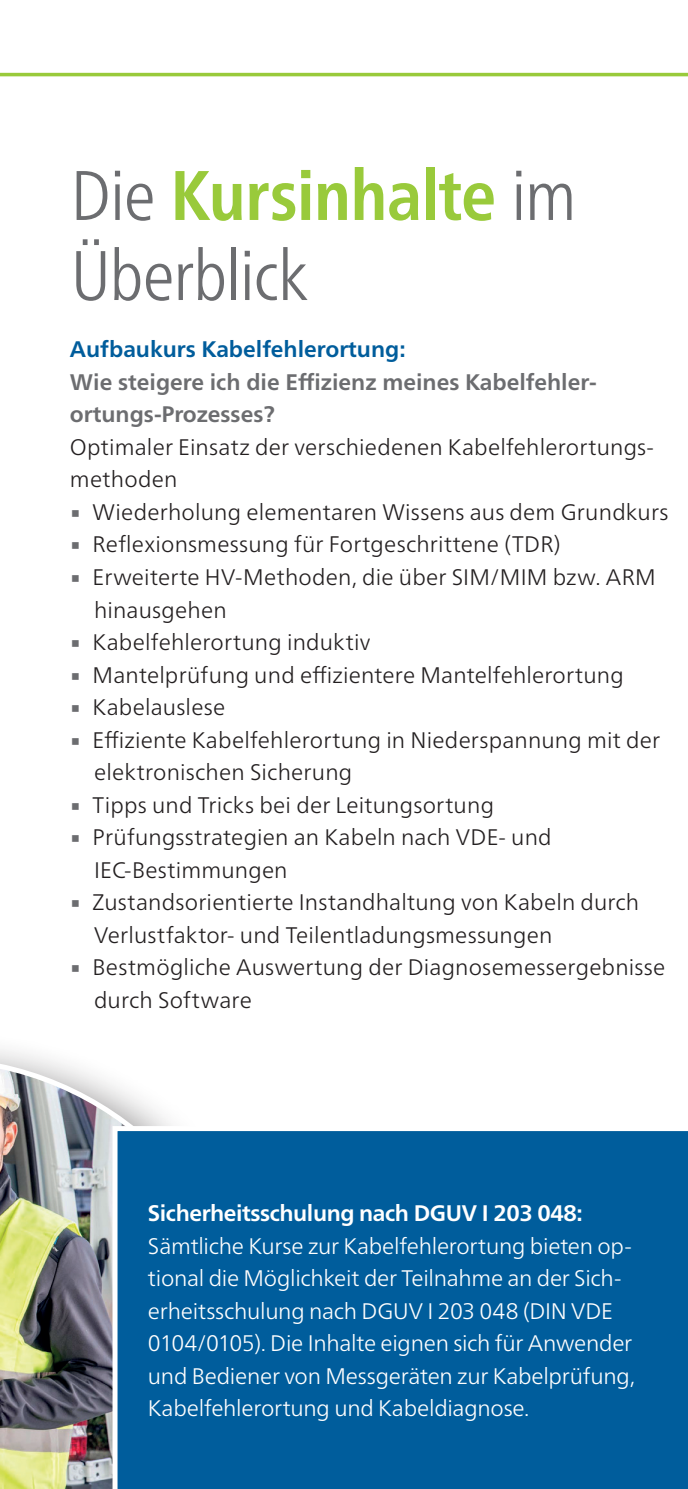
<style>
.page{position:relative;width:688px;height:1489px;background:#fff}
.page>*{position:absolute;margin:0;border:0;box-sizing:border-box;transform-origin:0 0}
.t1{font:300 condensed 70px/80px "Frutiger Neue LTW1 G";letter-spacing:-.015em;color:#6c6d70}
.t2{font:300 22.5px/32.5px "Frutiger Neue LTW1 G";letter-spacing:.01em;color:#231f20}
.t3{font:300 22.5px/32.5px "Frutiger Neue LTW1 G";letter-spacing:-.01em;color:#fff}
.t4{font:700 22.5px/32.5px "Frutiger Neue LTW1 G";color:#6c6d70}
.t5{font:700 22.5px "Frutiger Neue LTW1 G";letter-spacing:-.02em;color:#fff}
.t6{font:700 22.5px "Frutiger Neue LTW1 G";color:#005d9c}
.s1{font-weight:700;color:#99ca3b}
.s2{font-family:"Lucida Sans Unicode";font-weight:400;color:#6c6d70}
</style>
<div class="page">
<svg style="left:0;top:72px;width:687px;height:4px;background:#add463"></svg>
<img style="left:0;top:1056px;width:171px;height:432px">
<div style="left:112px;top:1125px;width:575px;height:363px;background:#005d9c"></div>
<h1 class="t1" style="left:71px;top:150px;width:506px">Die <span class="s1">Kursinhalte</span> im<br>Überblick</h1>
<p class="t6" style="left:70px;top:333px;width:337px">Aufbaukurs Kabelfehlerortung:</p>
<p class="t4" style="left:70px;top:364px;width:528px">Wie steigere ich die Effizienz meines Kabelfehler&shy;ortungs-Prozesses?</p>
<p class="t2" style="left:70px;top:429px;width:585px">Optimaler Einsatz der verschiedenen Kabelfehlerortungs&shy;methoden</p>
<p class="t2" style="left:70px;top:494px;width:600px"><span class="s2">▪</span> Wiederholung elementaren Wissens aus dem Grundkurs</p>
<p class="t2" style="left:70px;top:526px;width:492px"><span class="s2">▪</span> Reflexionsmessung für Fortgeschrittene (TDR)</p>
<p class="t2" style="left:94px;top:559px;width:563px;text-indent:-24px"><span class="s2">▪</span> Erweiterte HV-Methoden, die über SIM/MIM bzw. ARM hinausgehen</p>
<p class="t2" style="left:70px;top:624px;width:302px"><span class="s2">▪</span> Kabelfehlerortung induktiv</p>
<p class="t2" style="left:70px;top:656px;width:555px"><span class="s2">▪</span> Mantelprüfung und effizientere Mantelfehlerortung</p>
<p class="t2" style="left:70px;top:689px;width:157px"><span class="s2">▪</span> Kabelauslese</p>
<p class="t2" style="left:94px;top:721px;width:567px;text-indent:-24px"><span class="s2">▪</span> Effiziente Kabelfehlerortung in Niederspannung mit der elektronischen Sicherung</p>
<p class="t2" style="left:70px;top:786px;width:425px"><span class="s2">▪</span> Tipps und Tricks bei der Leitungsortung</p>
<p class="t2" style="left:94px;top:819px;width:459px;text-indent:-24px"><span class="s2">▪</span> Prüfungsstrategien an Kabeln nach VDE- und<br>IEC-Bestimmungen</p>
<p class="t2" style="left:94px;top:884px;width:546px;text-indent:-24px"><span class="s2">▪</span> Zustandsorientierte Instandhaltung von Kabeln durch<br>Verlustfaktor- und Teilentladungsmessungen</p>
<p class="t2" style="left:94px;top:949px;width:572px;text-indent:-24px"><span class="s2">▪</span> Bestmögliche Auswertung der Diagnosemessergebnisse durch Software</p>
<p class="t5" style="left:148px;top:1196px;width:436px">Sicherheitsschulung nach DGUV I 203 048:</p>
<p class="t3" style="left:148px;top:1227px;width:488px">Sämtliche Kurse zur Kabelfehlerortung bieten op&shy;tional die Möglichkeit der Teilnahme an der Sich&shy;erheitsschulung nach DGUV I 203 048 (DIN VDE 0104/0105). Die Inhalte eignen sich für Anwender und Bediener von Messgeräten zur Kabelprüfung, Kabelfehlerortung und Kabeldiagnose.</p>
</div>
